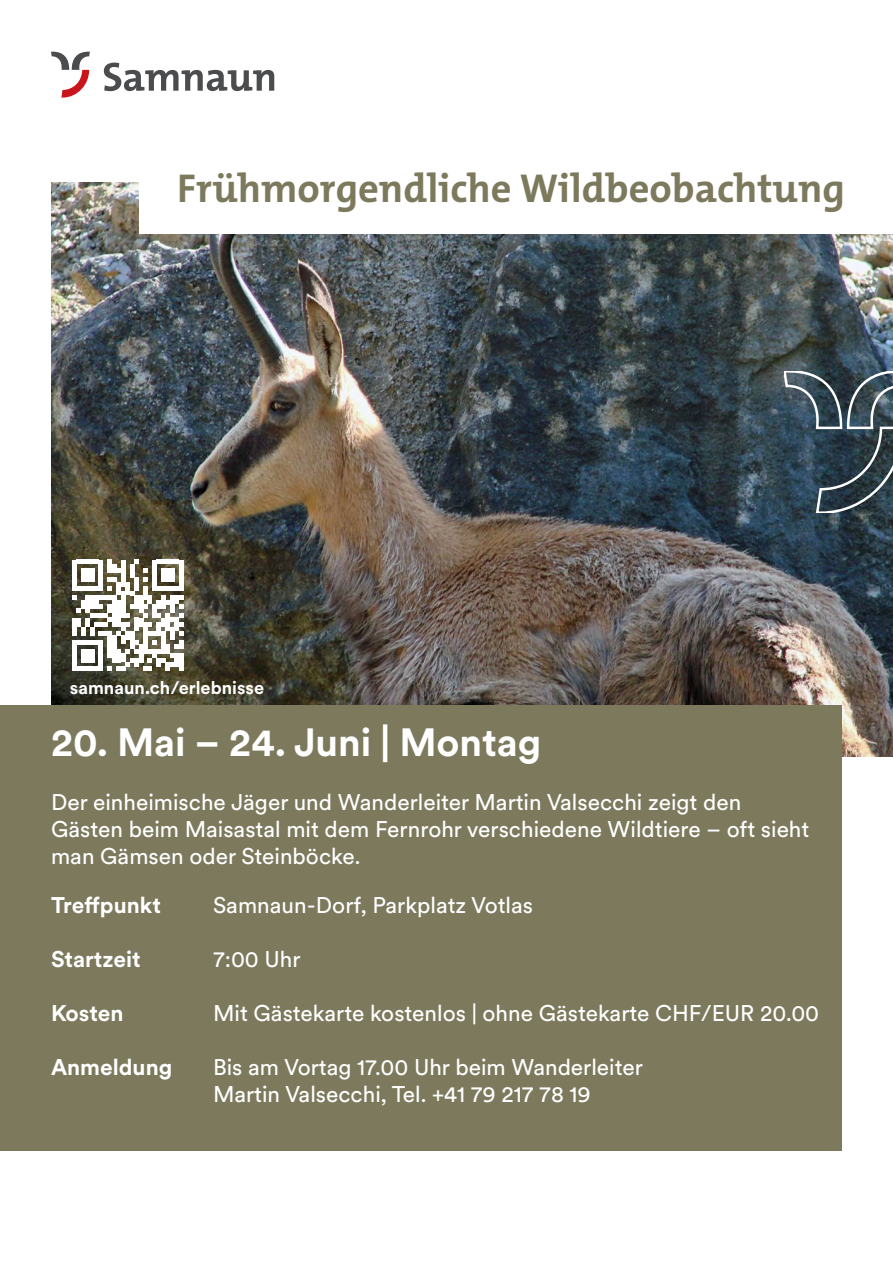
<style>
.page{position:relative;width:893px;height:1263px;background:#fff}
.page>*{position:absolute;margin:0;border:0;box-sizing:border-box;transform-origin:0 0}
.t1{font:700 40.5px "The Mix B W7";color:#7c795d}
.t2{font:700 39px "Circulargraubuenden";color:#fff}
.t3{font:22.5px/27px "Circulargraubuenden";color:#fff}
.t4{font:700 22.5px "Circulargraubuenden";color:#fff}
.t5{font:700 18px "Circulargraubuenden";color:#fff}
</style>
<div class="page">
<svg style="left:104px;top:63px;width:170px;height:28px"></svg>
<svg style="left:51px;top:52px;width:39px;height:46px"></svg>
<img style="left:51px;top:183px;width:842px;height:574px">
<svg style="left:784px;top:371px;width:109px;height:142px;background:#41535e"></svg>
<div style="left:0;top:705px;width:842px;height:445px;background:#7c795d"></div>
<div style="left:139px;top:131px;width:754px;height:103px;background:#fff"></div>
<svg style="left:72px;top:560px;width:111px;height:111px"></svg>
<p class="t1" style="left:177px;top:162px;width:669px">Frühmorgendliche Wildbeobachtung</p>
<p class="t5" style="left:70px;top:675px;width:196px">samnaun.ch/erlebnisse</p>
<p class="t2" style="left:51px;top:715px;width:492px">20. Mai – 24. Juni | Montag</p>
<p class="t3" style="left:51px;top:787px;width:692px">Der einheimische Jäger und Wanderleiter Martin Valsecchi zeigt den</p>
<p class="t3" style="left:51px;top:814px;width:760px">Gästen beim Maisastal mit dem Fernrohr verschiedene Wildtiere – oft sieht man Gämsen oder Steinböcke.</p>
<p class="t4" style="left:51px;top:889px;width:111px">Treffpunkt</p>
<p class="t3" style="left:213px;top:890px;width:322px">Samnaun-Dorf, Parkplatz Votlas</p>
<p class="t4" style="left:51px;top:943px;width:91px">Startzeit</p>
<p class="t3" style="left:213px;top:944px;width:89px">7:00 Uhr</p>
<p class="t4" style="left:51px;top:997px;width:74px">Kosten</p>
<p class="t3" style="left:213px;top:998px;width:608px">Mit Gästekarte kostenlos | ohne Gästekarte CHF/EUR 20.00</p>
<p class="t4" style="left:51px;top:1051px;width:123px">Anmeldung</p>
<p class="t3" style="left:213px;top:1052px;width:431px">Bis am Vortag 17.00 Uhr beim Wanderleiter</p>
<p class="t3" style="left:213px;top:1079px;width:379px">Martin Valsecchi, Tel. +41 79 217 78 19</p>
</div>
